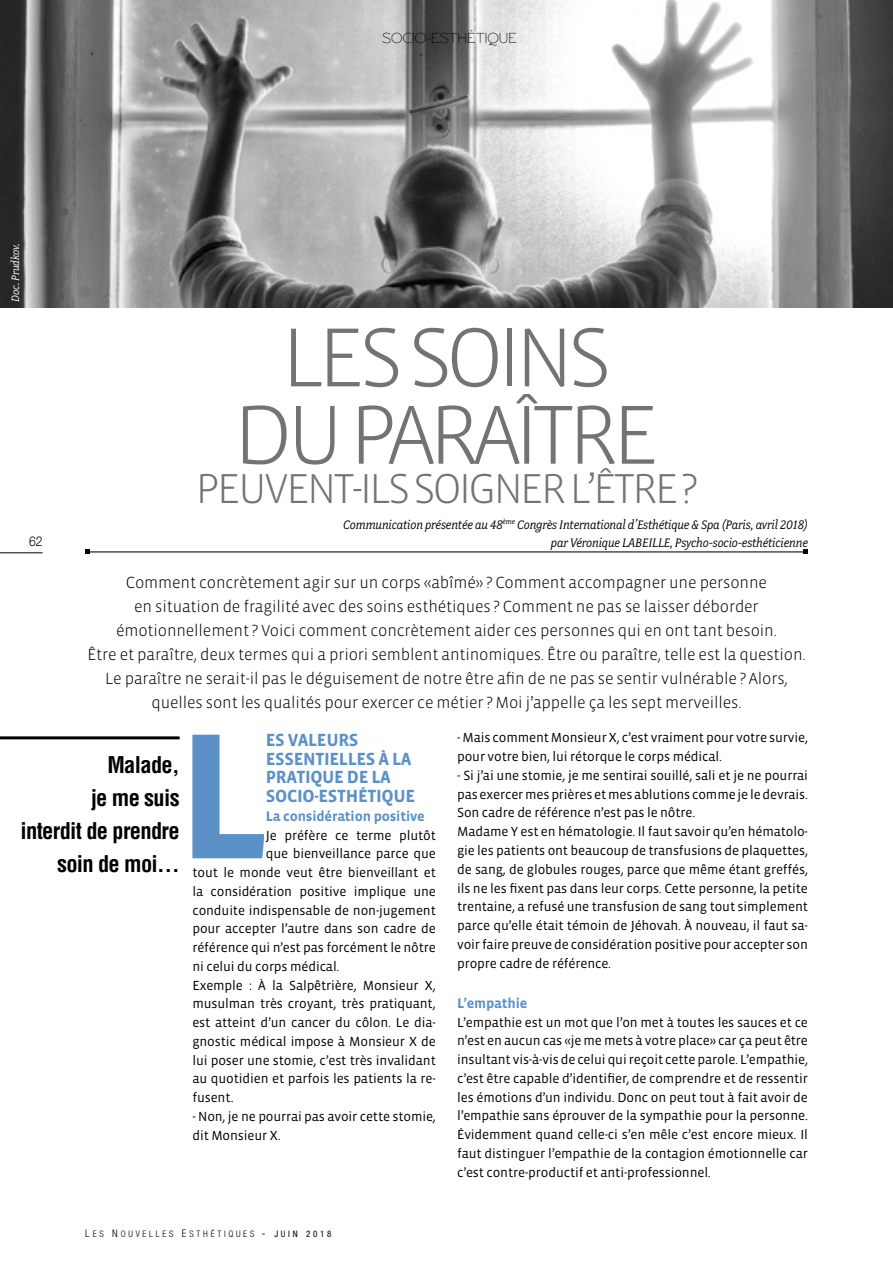
<style>
.page{position:relative;width:893px;height:1263px;background:#fff}
.page>*{position:absolute;margin:0;border:0;box-sizing:border-box;transform-origin:0 0}
.t1{font:700 183.45px "Vista Sans";color:#5c91c8}
.t2{font:300 85.5px/77.4px "Vista Sans";letter-spacing:-.07em;color:#717375;text-align:center}
.t3{font:300 42.75px "Vista Sans";letter-spacing:-.06em;color:#717375}
.t4{font:700 condensed 22.5px/33px "Helvetica";letter-spacing:-.03em;color:#000;text-align:right}
.t5{font:700 18px/18.8px "Vista Sans";letter-spacing:-.02em;color:#5c91c8}
.t6{font:300 16.5px/24px "Vista Sans";letter-spacing:-.01em;color:#000;text-align:center}
.t7{font:15px "Rawengulk";color:#000}
.t8{font:700 14.25px "Vista Sans";letter-spacing:-.01em;color:#5c91c8}
.t9{font:italic 13.8px/18px "Fairplex Narrow";letter-spacing:-.01em;color:#000;text-align:right}
.t10{font:13.5px/18.8px "Vista Sans";letter-spacing:-.01em;color:#000}
.t11{font:300 13.5px "Helvetica Neue";color:#000;scale:.9 1}
.t12{font:italic 12px "Fairplex Narrow";letter-spacing:-.01em;color:#fff}
.t13{font:300 condensed 9px "Helvetica Neue";letter-spacing:.3em;color:#000}
.s1{font-size:10.5px}
.s2{font-weight:400;font-size:10.5px}
.s3{font-weight:400}
</style>
<div class="page">
<hr style="left:87px;top:551px;width:719px;height:1px;background:#000">
<svg style="left:85px;top:550px;width:4px;height:4px"></svg>
<svg style="left:804px;top:550px;width:4px;height:4px"></svg>
<hr style="left:0;top:736px;width:180px;height:3px;background:#000">
<img style="left:0;top:0;width:893px;height:307px">
<hr style="left:0;top:552px;width:43px;height:1px;background:#000">
<p class="t7" style="left:382px;top:29px;width:136px">SOCIO-ESTHÉTIQUE</p>
<p class="t12" style="left:9px;top:302px;width:60px;rotate:-90deg">Doc. Prudkov.</p>
<p class="t11" style="left:29px;top:533px;width:17px">62</p>
<h2 class="t2" style="left:234px;top:321px;width:427px">LES SOINS<br>DU PARAÎTRE</h2>
<h3 class="t3" style="left:196px;top:467px;width:503px">PEUVENT-ILS SOIGNER L’ÊTRE ?</h3>
<p class="t9" style="left:343px;top:516px;width:466px">Communication présentée au 48<sup>ème</sup> Congrès International d’Esthétique &amp; Spa (Paris, avril 2018) par Véronique LABEILLE, Psycho-socio-esthéticienne</p>
<p class="t6" style="left:87px;top:571px;width:720px">Comment concrètement agir sur un corps «abîmé» ? Comment accompagner une personne<br>en situation de fragilité avec des soins esthétiques ? Comment ne pas se laisser déborder émotionnellement ? Voici comment concrètement aider ces personnes qui en ont tant besoin.<br>Être et paraître, deux termes qui a priori semblent antinomiques. Être ou paraître, telle est la question.<br>Le paraître ne serait-il pas le déguisement de notre être afin de ne pas se sentir vulnérable ? Alors, quelles sont les qualités pour exercer ce métier ? Moi j’appelle ça les sept merveilles.</p>
<h3 class="t4" style="left:21px;top:748px;width:161px">Malade,<br>je me suis<br>interdit de prendre soin de moi…</h3>
<h1 class="t1" style="left:177px;top:703px;width:94px">L</h1>
<h3 class="t5" style="left:266px;top:731px;width:151px">ES VALEURS<br>ESSENTIELLES À LA<br>PRATIQUE DE LA<br>SOCIO-ESTHÉTIQUE</h3>
<p class="t8" style="left:266px;top:809px;width:161px">La considération positive</p>
<p class="t10" style="left:266px;top:826px;width:172px">Je préfère ce terme plutôt</p>
<p class="t10" style="left:266px;top:845px;width:172px">que bienveillance parce que</p>
<p class="t10" style="left:192px;top:863px;width:245px">tout le monde veut être bienveillant et</p>
<p class="t10" style="left:192px;top:882px;width:245px">la considération positive implique une</p>
<p class="t10" style="left:192px;top:901px;width:245px">conduite indispensable de non-jugement</p>
<p class="t10" style="left:192px;top:920px;width:245px">pour accepter l’autre dans son cadre de</p>
<p class="t10" style="left:192px;top:938px;width:245px">référence qui n’est pas forcément le nôtre</p>
<p class="t10" style="left:192px;top:957px;width:149px">ni celui du corps médical.</p>
<p class="t10" style="left:192px;top:976px;width:245px">Exemple : À la Salpêtrière, Monsieur X,</p>
<p class="t10" style="left:192px;top:995px;width:245px">musulman très croyant, très pratiquant,</p>
<p class="t10" style="left:192px;top:1013px;width:245px">est atteint d’un cancer du côlon. Le dia-</p>
<p class="t10" style="left:192px;top:1032px;width:245px">gnostic médical impose à Monsieur X de</p>
<p class="t10" style="left:192px;top:1051px;width:245px">lui poser une stomie, c’est très invalidant</p>
<p class="t10" style="left:192px;top:1070px;width:245px">au quotidien et parfois les patients la re-</p>
<p class="t10" style="left:192px;top:1088px;width:43px">fusent.</p>
<p class="t10" style="left:192px;top:1107px;width:245px">- Non, je ne pourrai pas avoir cette stomie, dit Monsieur X.</p>
<p class="t13" style="left:85px;top:1229px;width:248px"><span class="s1">L</span>ES <span class="s1">N</span>OUVELLES <span class="s1">E</span>STHÉTIQUES <span class="s2">-</span> <span class="s3">JUIN 2018</span></p>
<p class="t10" style="left:457px;top:729px;width:352px">- Mais comment Monsieur X, c’est vraiment pour votre survie, pour votre bien, lui rétorque le corps médical.</p>
<p class="t10" style="left:457px;top:766px;width:352px">- Si j’ai une stomie, je me sentirai souillé, sali et je ne pourrai pas exercer mes prières et mes ablutions comme je le devrais.<br>Son cadre de référence n’est pas le nôtre.<br>Madame Y est en hématologie. Il faut savoir qu’en hématolo&shy;gie les patients ont beaucoup de transfusions de plaquettes, de sang, de globules rouges, parce que même étant greffés, ils ne les fixent pas dans leur corps. Cette personne, la petite trentaine, a refusé une transfusion de sang tout simplement parce qu’elle était témoin de Jéhovah. À nouveau, il faut sa&shy;voir faire preuve de considération positive pour accepter son propre cadre de référence.</p>
<p class="t8" style="left:457px;top:996px;width:72px">L’empathie</p>
<p class="t10" style="left:457px;top:1013px;width:352px;text-align:justify">L’empathie est un mot que l’on met à toutes les sauces et ce n’est en aucun cas «je me mets à votre place» car ça peut être insultant vis-à-vis de celui qui reçoit cette parole. L’empathie, c’est être capable d’identifier, de comprendre et de ressentir les émotions d’un individu. Donc on peut tout à fait avoir de l’empathie sans éprouver de la sympathie pour la personne.<br>Évidemment quand celle-ci s’en mêle c’est encore mieux. Il faut distinguer l’empathie de la contagion émotionnelle car c’est contre-productif et anti-professionnel.</p>
</div>
